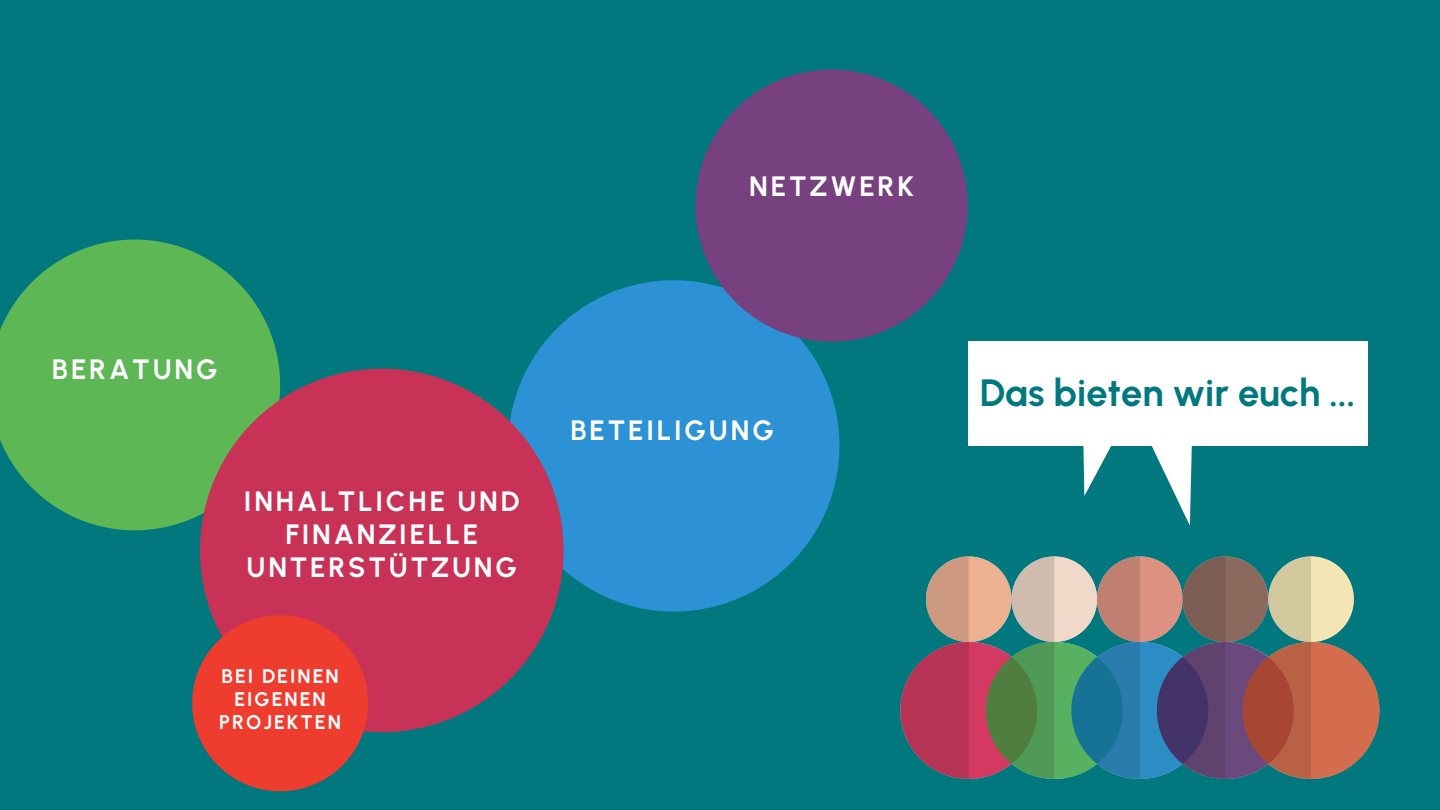
<style>
.page{position:relative;width:1440px;height:810px;background:#01787d}
.page>*{position:absolute;margin:0;border:0;box-sizing:border-box;transform-origin:0 0}
.t1{font:700 38px "Urbanist";color:#01787d}
.t2{font:700 28px/33px "Urbanist";letter-spacing:.1em;color:#fff;text-align:center}
.t3{font:700 19.8px/23.3px "Urbanist";letter-spacing:.1em;color:#fff;text-align:center}
</style>
<div class="page">
<div style="left:968px;top:342px;width:399px;height:104px;background:#fff"></div>
<svg style="left:1083px;top:446px;width:28px;height:50px"></svg>
<svg style="left:1151px;top:446px;width:41px;height:80px"></svg>
<svg style="left:900px;top:556px;width:480px;height:223px"></svg>
<svg style="left:0;top:240px;width:280px;height:290px;fill:#5db754"></svg>
<svg style="left:527px;top:280px;width:312px;height:332px;background:#258ec7"></svg>
<svg style="left:695px;top:70px;width:273px;height:272px;fill:#77407f"></svg>
<svg style="left:200px;top:369px;width:364px;height:363px;background:#a9445d"></svg>
<svg style="left:192px;top:615px;width:176px;height:176px;background:#c9433d"></svg>
<h2 class="t2" style="left:749px;top:170px;width:166px">NETZWERK</h2>
<p class="t2" style="left:52px;top:352px;width:167px">BERATUNG</p>
<p class="t2" style="left:244px;top:485px;width:277px">INHALTLICHE UND<br>FINANZIELLE<br>UNTERSTÜTZUNG</p>
<h2 class="t3" style="left:219px;top:664px;width:123px">BEI DEINEN<br>EIGENEN<br>PROJEKTEN</h2>
<h2 class="t2" style="left:570px;top:413px;width:205px">BETEILIGUNG</h2>
<p class="t1" style="left:980px;top:370px;width:377px">Das bieten wir euch ...</p>
</div>
